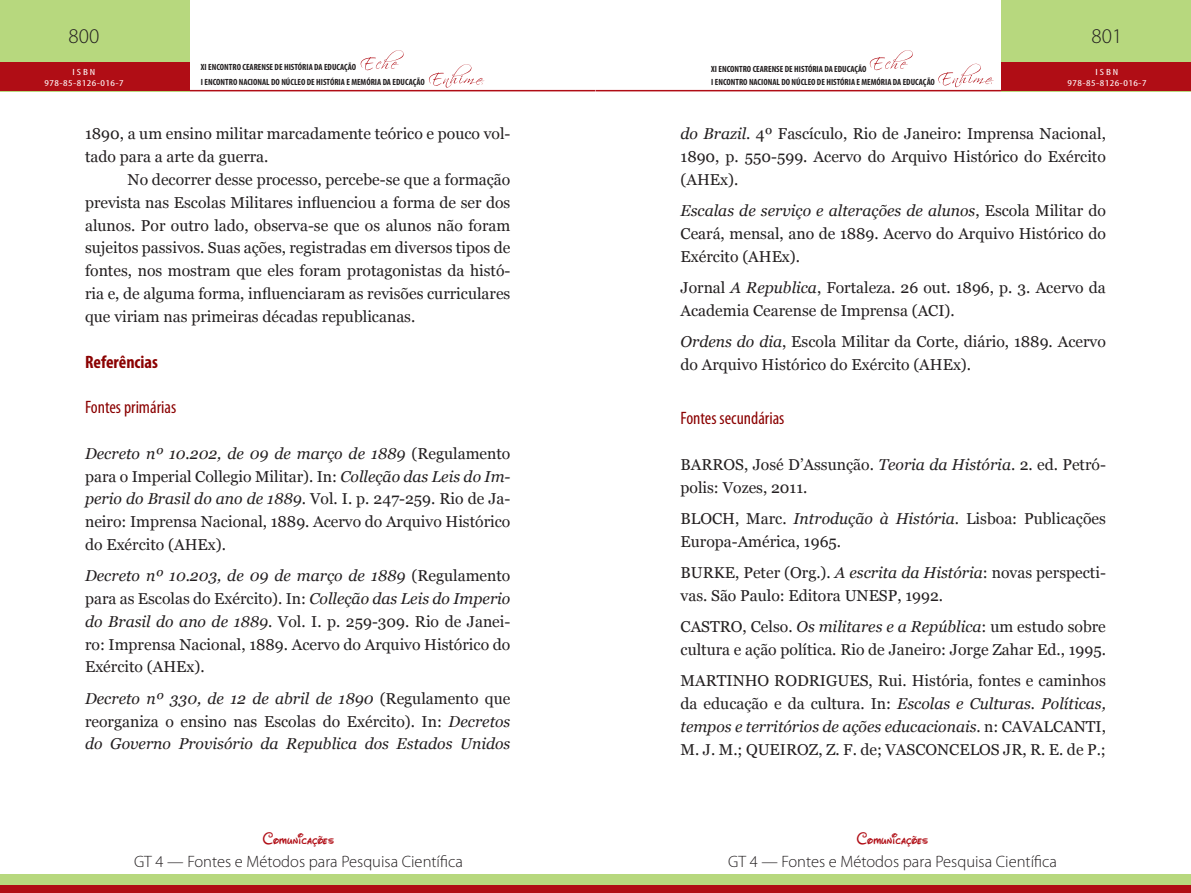
<style>
.page{position:relative;width:1191px;height:893px;background:#fff}
.page>*{position:absolute;margin:0;border:0;box-sizing:border-box;transform-origin:0 0}
.t1{font:300 21px "Myriad Pro";color:#231f20}
.TÍTULO_03{font:condensed 18px "Myriad Pro";color:#8b0202}
.TÍTULO_02{font:700 condensed 18px "Myriad Pro";color:#8b0202}
.t2{font:300 16.5px "Myriad Pro";color:#231f20}
.t3{font:16.5px "Waltograph";letter-spacing:.01em;color:#b00d15}
.t4{font:15.75px/22.8px "Georgia";color:#231f20}
.t5{font:italic 15.75px/22.8px "Georgia";color:#231f20;text-align:justify}
.t6{font:700 condensed 9px/15px "Myriad Pro";color:#231f20}
.t7{font:condensed 9px/10.8px "Myriad Pro";letter-spacing:.04em;color:#fff;text-align:center;scale:1.3 1}
.s1{font-style:italic}
.s2{font-style:normal}
</style>
<div class="page">
<hr style="left:189px;top:90px;width:406px;height:1px;background:#b00d15">
<hr style="left:595px;top:90px;width:407px;height:1px;background:#b00d15">
<div style="left:0;top:0;width:189px;height:91px;background:#b7d87e"></div>
<div style="left:1001px;top:0;width:190px;height:91px;background:#b7d87e"></div>
<div style="left:0;top:63px;width:189px;height:28px;background:#b00d15"></div>
<div style="left:1001px;top:63px;width:190px;height:28px;background:#b00d15"></div>
<svg style="left:361px;top:50px;width:43px;height:20px"></svg>
<svg style="left:869px;top:50px;width:43px;height:20px"></svg>
<svg style="left:429px;top:64px;width:55px;height:24px"></svg>
<svg style="left:938px;top:64px;width:55px;height:23px"></svg>
<div style="left:0;top:874px;width:595px;height:19px;background:#b7d87e"></div>
<div style="left:595px;top:874px;width:596px;height:19px;background:#b7d87e"></div>
<div style="left:0;top:885px;width:595px;height:8px;background:#b00d15"></div>
<div style="left:595px;top:885px;width:596px;height:8px;background:#b00d15"></div>
<h1 class="t1" style="left:69px;top:24px;width:32px">800</h1>
<h1 class="t1" style="left:1091px;top:24px;width:32px">801</h1>
<p class="t6" style="left:201px;top:60px;width:225px">XI ENCONTRO CEARENSE DE HISTÓRIA DA EDUCAÇÃO<br>I ENCONTRO NACIONAL DO NÚCLEO DE HISTÓRIA E MEMÓRIA DA EDUCAÇÃO</p>
<p class="t6" style="left:711px;top:62px;width:225px;line-height:13.2px">XI ENCONTRO CEARENSE DE HISTÓRIA DA EDUCAÇÃO<br>I ENCONTRO NACIONAL DO NÚCLEO DE HISTÓRIA E MEMÓRIA DA EDUCAÇÃO</p>
<p class="t7" style="left:44px;top:66px;width:62px">ISBN<br>978-85-8126-016-7</p>
<p class="t7" style="left:1067px;top:66px;width:62px">ISBN<br>978-85-8126-016-7</p>
<p class="t4" style="left:85px;top:123px;width:427px">1890, a um ensino militar marcadamente teórico e pouco vol&shy;tado para a arte da guerra.</p>
<p class="t4" style="left:85px;top:169px;width:427px;text-align:justify;text-indent:43px">No decorrer desse processo, percebe-se que a formação prevista nas Escolas Militares influenciou a forma de ser dos alunos. Por outro lado, observa-se que os alunos não foram sujeitos passivos. Suas ações, registradas em diversos tipos de fontes, nos mostram que eles foram protagonistas da histó&shy;ria e, de alguma forma, influenciaram as revisões curriculares que viriam nas primeiras décadas republicanas.</p>
<p class="TÍTULO_02" style="left:85px;top:350px;width:74px">Referências</p>
<p class="TÍTULO_03" style="left:85px;top:396px;width:93px">Fontes primárias</p>
<p class="t4" style="left:85px;top:442px;width:427px;text-align:justify"><span class="s1">Decreto nº 10.202, de 09 de março de 1889</span> (Regulamento para o Imperial Collegio Militar). In: <span class="s1">Colleção das Leis do Im&shy;perio do Brasil do ano de 1889</span>. Vol. I. p. 247-259. Rio de Ja&shy;neiro: Imprensa Nacional, 1889. Acervo do Arquivo Histórico do Exército (AHEx).</p>
<p class="t4" style="left:85px;top:565px;width:427px;text-align:justify"><span class="s1">Decreto nº 10.203, de 09 de março de 1889</span> (Regulamento para as Escolas do Exército). In: <span class="s1">Colleção das Leis do Imperio do Brasil do ano de 1889</span>. Vol. I. p. 259-309. Rio de Janei&shy;ro: Imprensa Nacional, 1889. Acervo do Arquivo Histórico do Exército (AHEx).</p>
<p class="t5" style="left:85px;top:687px;width:427px">Decreto nº 330, de 12 de abril de 1890 <span class="s2">(Regulamento que reorganiza o ensino nas Escolas do Exército). In:</span> Decretos do Governo Provisório da Republica dos Estados Unidos</p>
<p class="t3" style="left:263px;top:826px;width:73px">Comunicações</p>
<p class="t2" style="left:134px;top:852px;width:330px">GT 4 — Fontes e Métodos para Pesquisa Científica</p>
<p class="t4" style="left:680px;top:123px;width:427px;text-align:justify"><span class="s1">do Brazil</span>. 4º Fascículo, Rio de Janeiro: Imprensa Nacional, 1890, p. 550-599. Acervo do Arquivo Histórico do Exército (AHEx).</p>
<p class="t4" style="left:680px;top:200px;width:427px;text-align:justify"><span class="s1">Escalas de serviço e alterações de alunos</span>, Escola Militar do Ceará, mensal, ano de 1889. Acervo do Arquivo Histórico do Exército (AHEx).</p>
<p class="t4" style="left:680px;top:277px;width:427px">Jornal <span class="s1">A Republica</span>, Fortaleza. 26 out. 1896, p. 3. Acervo da<br>Academia Cearense de Imprensa (ACI).</p>
<p class="t4" style="left:680px;top:331px;width:427px"><span class="s1">Ordens do dia</span>, Escola Militar da Corte, diário, 1889. Acervo do Arquivo Histórico do Exército (AHEx).</p>
<p class="TÍTULO_03" style="left:680px;top:407px;width:105px">Fontes secundárias</p>
<p class="t4" style="left:680px;top:453px;width:427px">BARROS, José D’Assunção. <span class="s1">Teoria da História</span>. 2. ed. Petró&shy;polis: Vozes, 2011.</p>
<p class="t4" style="left:680px;top:507px;width:427px">BLOCH, Marc. <span class="s1">Introdução à História</span>. Lisboa: Publicações<br>Europa-América, 1965.</p>
<p class="t4" style="left:680px;top:562px;width:427px">BURKE, Peter (Org.). <span class="s1">A escrita da História</span>: novas perspecti&shy;vas. São Paulo: Editora UNESP, 1992.</p>
<p class="t4" style="left:680px;top:616px;width:427px">CASTRO, Celso. <span class="s1">Os militares e a República</span>: um estudo sobre cultura e ação política. Rio de Janeiro: Jorge Zahar Ed., 1995.</p>
<p class="t4" style="left:680px;top:670px;width:427px;text-align:justify">MARTINHO RODRIGUES, Rui. História, fontes e caminhos da educação e da cultura. In: <span class="s1">Escolas e Culturas. Políticas, tempos e territórios de ações educacionais</span>. n: CAVALCANTI, M. J. M.; QUEIROZ, Z. F. de; VASCONCELOS JR, R. E. de P.;</p>
<p class="t3" style="left:857px;top:826px;width:73px">Comunicações</p>
<p class="t2" style="left:728px;top:852px;width:330px">GT 4 — Fontes e Métodos para Pesquisa Científica</p>
</div>
